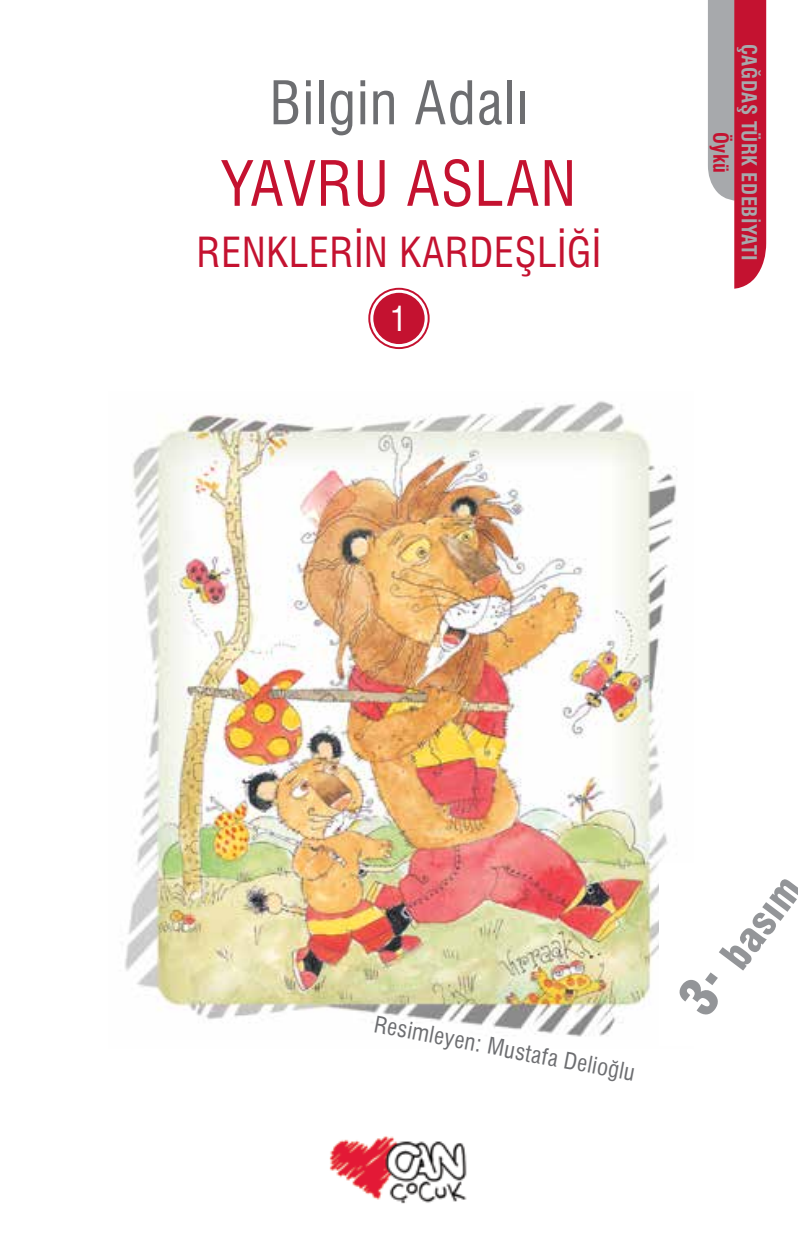
<style>
.page{position:relative;width:798px;height:1244px;background:#fff}
.page>*{position:absolute;margin:0;border:0;box-sizing:border-box;transform-origin:0 0}
.t1{font:condensed 60.75px "Swiss";letter-spacing:.02em;color:#c41230}
.t2{font:condensed 58.5px "Swiss";letter-spacing:.02em;color:#6d6e71}
.t3{font:condensed 40.5px "Swiss";letter-spacing:.02em;color:#c41230}
.t4{font:900 condensed 40.5px "Swiss";color:#939598}
.t5{font:condensed 33.75px "Swiss";color:#fff}
.t6{font:condensed 22.5px "Swiss";color:#6d6e71}
.t7{font:700 condensed 20.25px "Swiss";letter-spacing:.03em;color:#a7a9ac}
.t8{font:700 condensed 20.25px "Swiss";color:#c41230}
.s1{font-size:52.88px}
</style>
<div class="page">
<img style="left:125px;top:401px;width:552px;height:636px">
<div style="left:659px;top:863px;width:138px;height:183px;background:#fff"></div>
<img style="left:329px;top:1136px;width:138px;height:67px">
<svg style="left:708px;top:0;width:57px;height:289px"></svg>
<div style="left:373px;top:293px;width:51px;height:51px;background:#c41230;border-radius:50%"></div>
<div style="left:368px;top:288px;width:61px;height:61px;border:2px solid #c41230;border-radius:50%"></div>
<h2 class="t2" style="left:269px;top:68px;width:260px">Bilgin Adalı</h2>
<h1 class="t1" style="left:222px;top:147px;width:355px">YAVRU ASLAN</h1>
<h3 class="t3" style="left:197px;top:228px;width:405px">RENKLERİN KARDEŞLİĞİ</h3>
<h3 class="t5" style="left:390px;top:298px;width:18px">1</h3>
<p class="t7" style="left:761px;top:44px;width:219px;rotate:90deg">ÇAĞDAŞ TÜRK EDEBİYATI</p>
<p class="t8" style="left:732px;top:132px;width:43px;rotate:90deg">Öykü</p>
<p class="t6" style="left:377px;top:1010px;width:266px;rotate:11deg">Resimleyen: Mustafa Delioğlu</p>
<h3 class="t4" style="left:674px;top:996px;width:165px;rotate:-53deg"><span class="s1">3</span><sup>.</sup> basım</h3>
</div>
